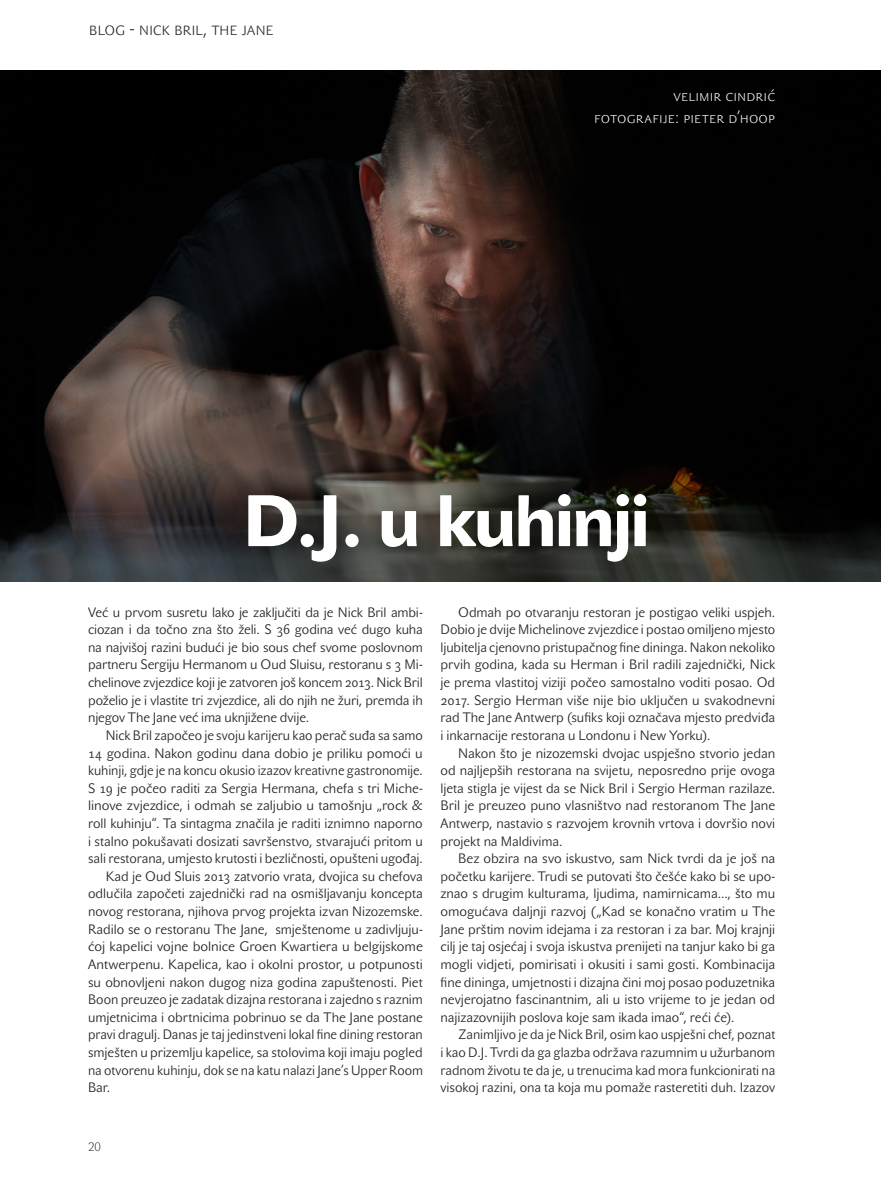
<style>
.page{position:relative;width:881px;height:1183px;background:#fff}
.page>*{position:absolute;margin:0;border:0;box-sizing:border-box;transform-origin:0 0}
.Naslov_1a_-_48_pt{font:72px "John Sans Heavy Pro";letter-spacing:-.03em;color:#fff}
.Naslov_5_-_ime_rubri{font:19.5px "John Sans White Pro";letter-spacing:-.015em;color:#231f20}
.Naslov_3_-_ime_autor{font:16.5px "John Sans White Pro";letter-spacing:.01em;color:#fff}
.Tekst_2_-_s_uvlakama{font:13.5px/17.5px "John Sans Lite Pro";color:#231f20;text-align:justify}
.Tekst_2_-_s_uvlakama-2{font:13.5px/17.5px "John Sans Lite Pro";color:#231f20;text-align:justify;scale:.96 1}
.Tekst_1_-_prvi_parag{font:13.5px/17.5px "John Sans Lite Pro";letter-spacing:-.01em;color:#231f20;text-align:justify}
.Tekst_2_-_s_uvlakama-3{font:13.5px/17.5px "John Sans Lite Pro";color:#231f20;text-align:justify;scale:.95 1}
.t1{font:12px "John Sans White Pro";color:#231f20}
</style>
<div class="page">
<img style="left:0;top:70px;width:880px;height:511px">
<p class="Naslov_5_-_ime_rubri" style="left:89px;top:17px;width:186px">blog - nick bril, the jane</p>
<p class="Naslov_3_-_ime_autor" style="left:673px;top:86px;width:103px">velimir cindrić</p>
<p class="Naslov_3_-_ime_autor" style="left:594px;top:108px;width:182px">fotografije: pieter d’hoop</p>
<p class="Naslov_1a_-_48_pt" style="left:242px;top:479px;width:409px">D.J. u kuhinji</p>
<p class="Tekst_1_-_prvi_parag" style="left:88px;top:603px;width:336px">Već u prvom susretu lako je zaključiti da je Nick Bril ambi&shy;ciozan i da točno zna što želi. S 36 godina već dugo kuha na najvišoj razini budući je bio sous chef svome poslovnom partneru Sergiju Hermanom u Oud Sluisu, restoranu s 3 Mi&shy;chelinove zvjezdice koji je zatvoren još koncem 2013. Nick Bril poželio je i vlastite tri zvjezdice, ali do njih ne žuri, premda ih njegov The Jane već ima uknjižene dvije.</p>
<p class="Tekst_2_-_s_uvlakama-2" style="left:88px;top:726px;width:350px;text-indent:18px">Nick Bril započeo je svoju karijeru kao perač suđa sa samo 14 godina. Nakon godinu dana dobio je priliku pomoći u kuhinji, gdje je na koncu okusio izazov kreativne gastronomije.<br>S 19 je počeo raditi za Sergia Hermana, chefa s tri Miche&shy;linove zvjezdice, i odmah se zaljubio u tamošnju „rock &amp; roll kuhinju“. Ta sintagma značila je raditi iznimno naporno i stalno pokušavati dosizati savršenstvo, stvarajući pritom u sali restorana, umjesto krutosti i bezličnosti, opušteni ugođaj.</p>
<p class="Tekst_2_-_s_uvlakama" style="left:88px;top:867px;width:336px;text-indent:18px">Kad je Oud Sluis 2013 zatvorio vrata, dvojica su chefova odlučila započeti zajednički rad na osmišljavanju koncepta novog restorana, njihova prvog projekta izvan Nizozemske.<br>Radilo se o restoranu The Jane, smještenome u zadivljuju&shy;ćoj kapelici vojne bolnice Groen Kwartiera u belgijskome Antwerpenu. Kapelica, kao i okolni prostor, u potpunosti su obnovljeni nakon dugog niza godina zapuštenosti. Piet Boon preuzeo je zadatak dizajna restorana i zajedno s raznim umjetnicima i obrtnicima pobrinuo se da The Jane postane pravi dragulj. Danas je taj jedinstveni lokal fine dining restoran smješten u prizemlju kapelice, sa stolovima koji imaju pogled na otvorenu kuhinju, dok se na katu nalazi Jane’s Upper Room Bar.</p>
<p class="Tekst_2_-_s_uvlakama" style="left:440px;top:603px;width:336px;text-indent:18px">Odmah po otvaranju restoran je postigao veliki uspjeh.<br>Dobio je dvije Michelinove zvjezdice i postao omiljeno mjesto ljubitelja cjenovno pristupačnog fine dininga. Nakon nekoliko prvih godina, kada su Herman i Bril radili zajednički, Nick je prema vlastitoj viziji počeo samostalno voditi posao. Od 2017. Sergio Herman više nije bio uključen u svakodnevni rad The Jane Antwerp (sufiks koji označava mjesto predviđa i inkarnacije restorana u Londonu i New Yorku).</p>
<p class="Tekst_2_-_s_uvlakama" style="left:440px;top:744px;width:336px;text-indent:18px">Nakon što je nizozemski dvojac uspješno stvorio jedan od najljepših restorana na svijetu, neposredno prije ovoga ljeta stigla je vijest da se Nick Bril i Sergio Herman razilaze.<br>Bril je preuzeo puno vlasništvo nad restoranom The Jane Antwerp, nastavio s razvojem krovnih vrtova i dovršio novi projekt na Maldivima.</p>
<p class="Tekst_2_-_s_uvlakama" style="left:440px;top:849px;width:336px;text-indent:18px">Bez obzira na svo iskustvo, sam Nick tvrdi da je još na početku karijere. Trudi se putovati što češće kako bi se upo&shy;znao s drugim kulturama, ljudima, namirnicama..., što mu omogućava daljnji razvoj („Kad se konačno vratim u The Jane prštim novim idejama i za restoran i za bar. Moj krajnji cilj je taj osjećaj i svoja iskustva prenijeti na tanjur kako bi ga mogli vidjeti, pomirisati i okusiti i sami gosti. Kombinacija fine dininga, umjetnosti i dizajna čini moj posao poduzetnika nevjerojatno fascinantnim, ali u isto vrijeme to je jedan od najizazovnijih poslova koje sam ikada imao“, reći će).</p>
<p class="Tekst_2_-_s_uvlakama-3" style="left:440px;top:1025px;width:354px;text-indent:18px">Zanimljivo je da je Nick Bril, osim kao uspješni chef, poznat i kao D.J. Tvrdi da ga glazba održava razumnim u užurbanom radnom životu te da je, u trenucima kad mora funkcionirati na visokoj razini, ona ta koja mu pomaže rasteretiti duh. Izazov</p>
<p class="t1" style="left:88px;top:1139px;width:14px">20</p>
</div>
